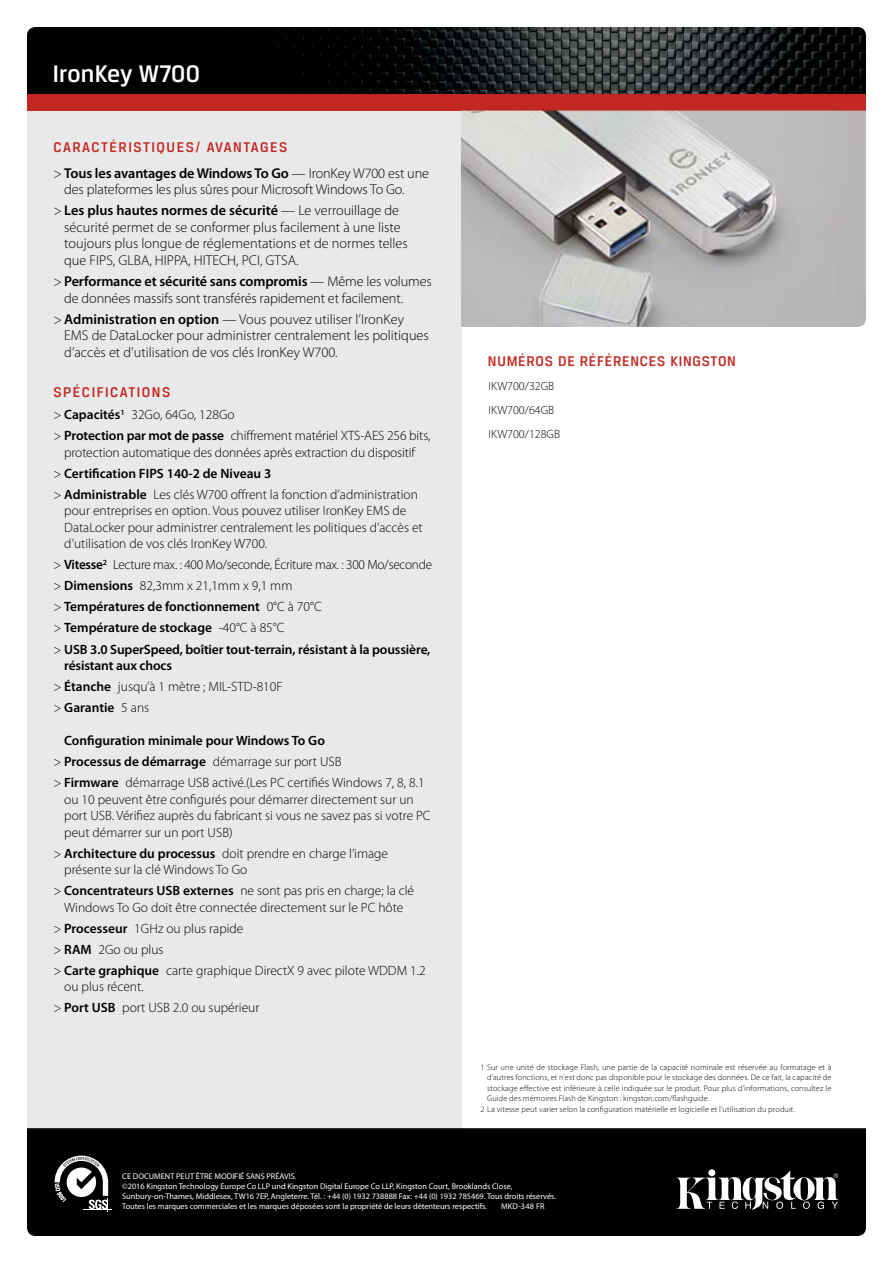
<style>
.page{position:relative;width:893px;height:1263px;background:#fff}
.page>*{position:absolute;margin:0;border:0;box-sizing:border-box;transform-origin:0 0}
.t1{font:500 25.5px "Breuer Text";letter-spacing:.01em;color:#fff}
.t2{font:500 15px "Breuer Text";letter-spacing:.09em;color:#c22821}
.t3{font:500 15px "Breuer Text";letter-spacing:.05em;color:#c22821}
.t4{font:300 14.25px/16.5px "Myriad Pro";color:#000}
.t5{font:300 13.5px/21px "Myriad Pro";color:#000}
.t6{font:600 13.5px/21px "Myriad Pro";letter-spacing:-.01em;color:#000}
.t7{font:300 12px/24px "Myriad Pro";color:#000}
.t8{font:300 8.25px "Myriad Pro";letter-spacing:.015em;color:#000}
.t9{font:8.25px/9.8px "Myriad Pro";color:#fff}
.s1{font-stretch:condensed}
.s2{font-weight:600}
.s3{font-weight:300;font-stretch:condensed}
.s4{font-weight:300}
</style>
<div class="page">
<div style="left:27px;top:111px;width:434px;height:1028px;background:#e5e4e5"></div>
<div style="left:27px;top:1128px;width:839px;height:108px;background:#000"></div>
<svg style="left:676px;top:1171px;width:162px;height:39px"></svg>
<svg style="left:55px;top:1155px;width:57px;height:56px"></svg>
<img style="left:27px;top:27px;width:839px;height:67px">
<div style="left:27px;top:94px;width:839px;height:17px;background:#c22821"></div>
<img style="left:461px;top:111px;width:405px;height:216px">
<h1 class="t1" style="left:53px;top:60px;width:149px">IronKey W700</h1>
<p class="t2" style="left:53px;top:139px;width:236px">CARACTÉRISTIQUES/ AVANTAGES</p>
<p class="t4" style="left:64px;top:165px;width:366px;text-indent:-11px"><span class="s1">&gt;</span> <span class="s2">Tous les avantages de Windows To Go</span> — IronKey W700 est une des plateformes les plus sûres pour Microsoft Windows To Go.</p>
<p class="t4" style="left:64px;top:202px;width:345px;text-indent:-11px"><span class="s1">&gt;</span> <span class="s2">Les plus hautes normes de sécurité</span> — Le verrouillage de sécurité permet de se conformer plus facilement à une liste toujours plus longue de réglementations et de normes telles que FIPS, GLBA, HIPPA, HITECH, PCI, GTSA.</p>
<p class="t4" style="left:64px;top:273px;width:369px;text-indent:-11px"><span class="s1">&gt;</span> <span class="s2">Performance et sécurité sans compromis</span> — Même les volumes de données massifs sont transférés rapidement et facilement.</p>
<p class="t4" style="left:64px;top:310px;width:366px;text-indent:-11px"><span class="s1">&gt;</span> <span class="s2">Administration en option</span> — Vous pouvez utiliser l’IronKey<br>EMS de DataLocker pour administrer centralement les politiques d’accès et d’utilisation de vos clés IronKey W700.</p>
<p class="t2" style="left:53px;top:383px;width:118px">SPÉCIFICATIONS</p>
<p class="t5" style="left:53px;top:404px;width:378px"><span class="s1">&gt;</span> <span class="s2">Capacités</span><sup>1</sup> 32Go, 64Go, 128Go<br><span class="s1">&gt;</span> <span class="s2">Protection par mot de passe</span> chiffrement matériel XTS-AES 256 bits,</p>
<p class="t5" style="left:53px;top:442px;width:366px;text-indent:11px">protection automatique des données après extraction du dispositif <span class="s1">&gt;</span> <span class="s2">Certification FIPS 140-2 de Niveau 3<br></span><span class="s1">&gt;</span> <span class="s2">Administrable</span> Les clés W700 offrent la fonction d’administration</p>
<p class="t5" style="left:64px;top:502px;width:360px;line-height:16.5px">pour entreprises en option. Vous pouvez utiliser IronKey EMS de<br>DataLocker pour administrer centralement les politiques d’accès et d’utilisation de vos clés IronKey W700.</p>
<p class="t6" style="left:53px;top:554px;width:380px"><span class="s3">&gt;</span> Vitesse<sup>2</sup> <span class="s4">Lecture max. : 400 Mo/seconde, Écriture max. : 300 Mo/seconde </span><span class="s3">&gt;</span> Dimensions <span class="s4">82,3mm x 21,1mm x 9,1 mm<br></span><span class="s3">&gt;</span> Températures de fonctionnement <span class="s4">0°C à 70°C<br></span><span class="s3">&gt;</span> Température de stockage <span class="s4">-40°C à 85°C<br></span><span class="s3">&gt;</span> USB 3.0 SuperSpeed, boîtier tout-terrain, résistant à la poussière,</p>
<p class="t6" style="left:53px;top:655px;width:231px;text-indent:11px">résistant aux chocs<br><span class="s3">&gt;</span> Étanche <span class="s4">jusqu’à 1 mètre ; MIL-STD-810F </span><span class="s3">&gt;</span> Garantie <span class="s4">5 ans</span></p>
<p class="t5" style="left:53px;top:730px;width:373px;text-indent:11px"><span class="s2">Configuration minimale pour Windows To Go<br></span><span class="s1">&gt;</span> <span class="s2">Processus de démarrage</span> démarrage sur port USB<br><span class="s1">&gt;</span> <span class="s2">Firmware</span> démarrage USB activé.(Les PC certifiés Windows 7, 8, 8.1</p>
<p class="t5" style="left:64px;top:791px;width:368px;line-height:16.5px">ou 10 peuvent être configurés pour démarrer directement sur un port USB. Vérifiez auprès du fabricant si vous ne savez pas si votre PC peut démarrer sur un port USB)</p>
<p class="t5" style="left:64px;top:845px;width:325px;line-height:16.5px;text-indent:-11px"><span class="s1">&gt;</span> <span class="s2">Architecture du processus</span> doit prendre en charge l’image présente sur la clé Windows To Go</p>
<p class="t5" style="left:53px;top:882px;width:362px;line-height:16.5px;text-align:center"><span class="s1">&gt;</span> <span class="s2">Concentrateurs USB externes</span> ne sont pas pris en charge; la clé<br>Windows To Go doit être connectée directement sur le PC hôte</p>
<p class="t5" style="left:53px;top:918px;width:374px"><span class="s1">&gt;</span> <span class="s2">Processeur</span> 1GHz ou plus rapide<br><span class="s1">&gt;</span> <span class="s2">RAM</span> 2Go ou plus<br><span class="s1">&gt;</span> <span class="s2">Carte graphique</span> carte graphique DirectX 9 avec pilote WDDM 1.2</p>
<p class="t5" style="left:53px;top:976px;width:207px;text-indent:11px">ou plus récent.<br><span class="s1">&gt;</span> <span class="s2">Port USB</span> port USB 2.0 ou supérieur</p>
<p class="t3" style="left:488px;top:353px;width:249px">NUMÉROS DE RÉFÉRENCES KINGSTON</p>
<p class="t7" style="left:489px;top:374px;width:73px">IKW700/32GB<br>IKW700/64GB<br>IKW700/128GB</p>
<p class="t8" style="left:480px;top:1062px;width:352px">1 Sur une unité de stockage Flash, une partie de la capacité nominale est réservée au formatage et à</p>
<p class="t8" style="left:487px;top:1072px;width:346px">d’autres fonctions, et n’est donc pas disponible pour le stockage des données. De ce fait, la capacité de</p>
<p class="t8" style="left:487px;top:1083px;width:346px">stockage effective est inférieure à celle indiquée sur le produit. Pour plus d’informations, consultez le</p>
<p class="t8" style="left:487px;top:1093px;width:223px">Guide des mémoires Flash de Kingston : kingston.com/flashguide.</p>
<p class="t8" style="left:480px;top:1104px;width:316px">2 La vitesse peut varier selon la configuration matérielle et logicielle et l’utilisation du produit.</p>
<p class="t9" style="left:122px;top:1171px;width:435px">CE DOCUMENT PEUT ÊTRE MODIFIÉ SANS PRÉAVIS.<br>©2016 Kingston Technology Europe Co LLP und Kingston Digital Europe Co LLP, Kingston Court, Brooklands Close, Sunbury-on-Thames, Middlesex, TW16 7EP, Angleterre. Tél. : +44 (0) 1932 738888 Fax: +44 (0) 1932 785469. Tous droits réservés.<br>Toutes les marques commerciales et les marques déposées sont la propriété de leurs détenteurs respectifs.</p>
<p class="t9" style="left:501px;top:1201px;width:45px">MKD-348 FR</p>
</div>
